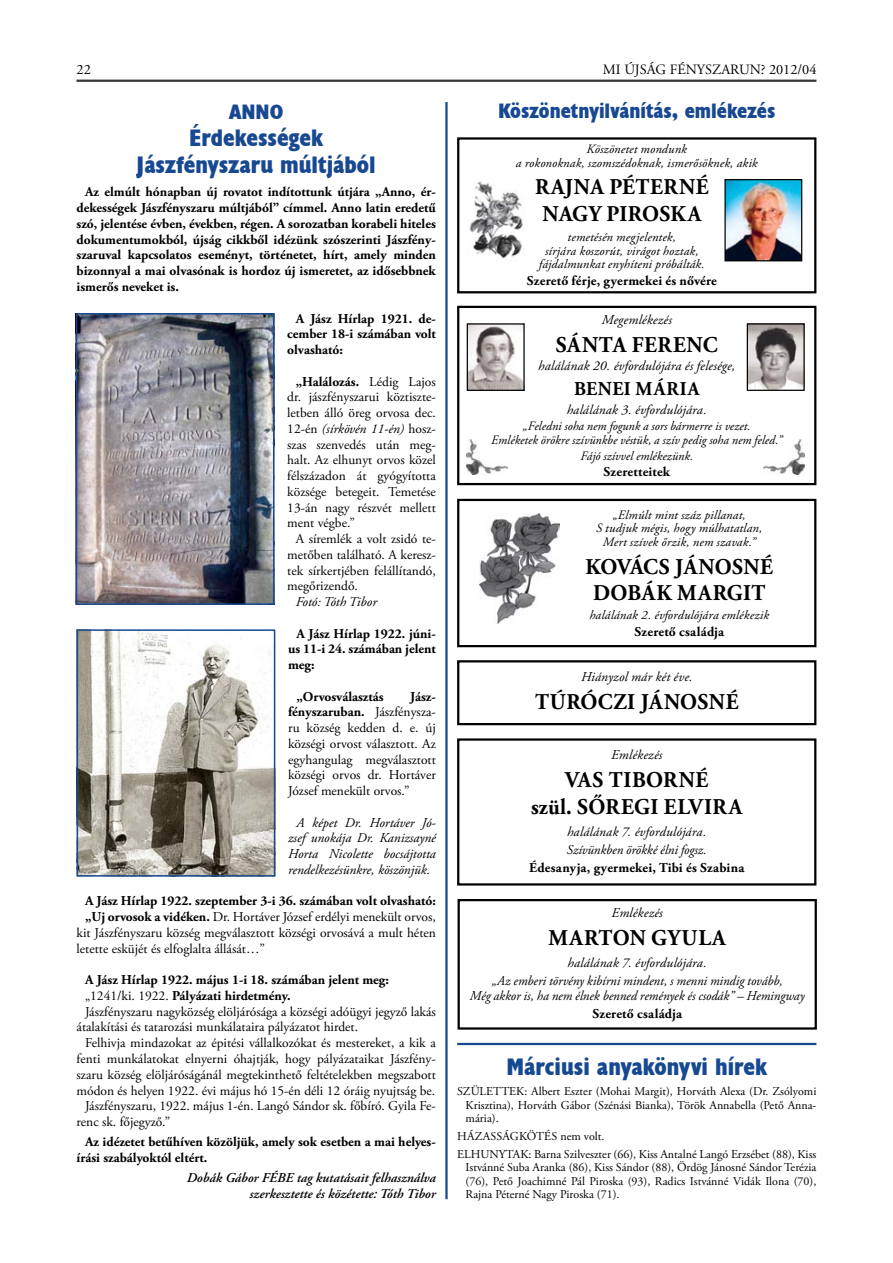
<style>
.page{position:relative;width:893px;height:1263px;background:#fff}
.page>*{position:absolute;margin:0;border:0;box-sizing:border-box;transform-origin:0 0}
.t1{font:24px/27px "Husa HU";color:#174891;text-align:center}
.t2{font:24px "Husa HU";color:#174992}
.t3{font:700 22.5px/25.8px "Adobe Garamond Pro";letter-spacing:.02em;color:#000;text-align:center;scale:.96 1}
.t4{font:700 22.5px "Adobe Garamond Pro";letter-spacing:.04em;color:#000;scale:.96 1}
.t5{font:21px "Husa HU";color:#174891}
.t6{font:700 19.5px "Adobe Garamond Pro";letter-spacing:.045em;color:#000;scale:.96 1}
.t7{font:14.25px "Adobe Garamond Pro";color:#000}
.t8{font:13.5px/15.8px "Adobe Garamond Pro";color:#000;text-align:justify}
.t9{font:700 13.5px/15.8px "Adobe Garamond Pro";color:#000;text-align:justify}
.t10{font:italic 13.5px/15.8px "Adobe Garamond Pro";color:#000;text-align:justify}
.t11{font:italic 600 13.5px/15.8px "Adobe Garamond Pro";color:#000;text-align:right}
.t12{font:700 13.5px "Adobe Garamond Pro";letter-spacing:.02em;color:#000}
.t13{font:italic 12.75px/13.5px "Adobe Garamond Pro";letter-spacing:.01em;color:#000;text-align:center}
.t14{font:12px/13.5px "Adobe Garamond Pro";color:#000;text-align:justify}
.s1{font-weight:700}
.s2{font-style:italic}
.s3{font-weight:400}
</style>
<div class="page">
<hr style="left:77px;top:80px;width:739px;height:1px;background:#000">
<hr style="left:77px;top:81px;width:739px;height:1px;background:#000">
<img style="left:764px;top:439px;width:41px;height:35px">
<img style="left:467px;top:439px;width:41px;height:35px">
<hr style="left:445px;top:102px;width:3px;height:1097px;background:#174992">
<div style="left:457px;top:499px;width:359px;height:148px;border:2px solid #000"></div>
<div style="left:457px;top:137px;width:359px;height:156px;border:2px solid #000"></div>
<div style="left:457px;top:306px;width:359px;height:179px;border:2px solid #000"></div>
<div style="left:457px;top:738px;width:359px;height:147px;border:2px solid #000"></div>
<div style="left:458px;top:899px;width:359px;height:131px;border:2px solid #000"></div>
<div style="left:457px;top:660px;width:359px;height:65px;border:2px solid #000"></div>
<hr style="left:457px;top:1043px;width:359px;height:2px;background:#174992">
<img style="left:79px;top:316px;width:192px;height:286px">
<div style="left:76px;top:313px;width:198px;height:292px;border:2px solid #174992"></div>
<img style="left:80px;top:632px;width:192px;height:241px">
<div style="left:77px;top:629px;width:198px;height:247px;border:2px solid #174992"></div>
<img style="left:726px;top:181px;width:74px;height:78px">
<div style="left:724px;top:179px;width:78px;height:82px;border:1px solid #000"></div>
<img style="left:749px;top:325px;width:54px;height:64px">
<div style="left:747px;top:323px;width:58px;height:68px;border:1px solid #000"></div>
<img style="left:469px;top:325px;width:54px;height:64px">
<div style="left:467px;top:323px;width:58px;height:68px;border:1px solid #000"></div>
<img style="left:469px;top:181px;width:55px;height:78px">
<img style="left:480px;top:514px;width:79px;height:109px">
<p class="t7" style="left:77px;top:61px;width:16px">22</p>
<p class="t7" style="left:603px;top:61px;width:215px">MI ÚJSÁG FÉNYSZARUN? 2012/04</p>
<h3 class="t5" style="left:498px;top:98px;width:279px">Köszönetnyilvánítás, emlékezés</h3>
<h3 class="t5" style="left:229px;top:99px;width:56px">ANNO</h3>
<h1 class="t1" style="left:137px;top:124px;width:241px">Érdekességek<br>Jászfényszaru múltjából</h1>
<p class="t13" style="left:516px;top:143px;width:243px">Köszönetet mondunk<br>a rokonoknak, szomszédoknak, ismerősöknek, akik</p>
<h2 class="t3" style="left:535px;top:173px;width:182px;line-height:27.9px">RAJNA PÉTERNÉ<br>NAGY PIROSKA</h2>
<p class="t13" style="left:539px;top:231px;width:167px">temetésén megjelentek,<br>sírjára koszorút, virágot hoztak, fájdalmunkat enyhíteni próbálták.</p>
<p class="t9" style="left:527px;top:273px;width:192px">Szerető férje, gyermekei és nővére</p>
<p class="t10" style="left:602px;top:312px;width:72px">Megemlékezés</p>
<h2 class="t3" style="left:556px;top:332px;width:170px">SÁNTA FERENC</h2>
<p class="t10" style="left:538px;top:359px;width:199px">halálának 20. évfordulójára és felesége,</p>
<h3 class="t6" style="left:574px;top:378px;width:132px">BENEI MÁRIA</h3>
<p class="t10" style="left:567px;top:402px;width:142px">halálának 3. évfordulójára.</p>
<p class="t13" style="left:491px;top:420px;width:293px">„Feledni soha nem fogunk a sors bármerre is vezet.<br>Emléketek örökre szívünkbe véstük, a szív pedig soha nem feled.”</p>
<p class="t13" style="left:580px;top:449px;width:114px">Fájó szívvel emlékezünk.</p>
<p class="t9" style="left:603px;top:464px;width:68px">Szeretteitek</p>
<p class="t9" style="left:77px;top:185px;width:361px;text-indent:9px">Az elmúlt hónapban új rovatot indítottunk útjára „Anno, ér&shy;dekességek Jászfényszaru múltjából” címmel. Anno latin eredetű szó, jelentése évben, években, régen. A sorozatban korabeli hiteles dokumentumokból, újság cikkből idézünk szószerinti Jászfény&shy;szaruval kapcsolatos eseményt, történetet, hírt, amely minden bizonnyal a mai olvasónak is hordoz új ismeretet, az idősebbnek ismerős neveket is.</p>
<p class="t9" style="left:287px;top:311px;width:150px;text-indent:9px">A Jász Hírlap 1921. de&shy;cember 18-i számában volt olvasható:</p>
<p class="t8" style="left:287px;top:374px;width:150px;text-indent:9px"><span class="s1">„Halálozás.</span> Lédig Lajos dr. jászfényszarui köztiszte&shy;letben álló öreg orvosa dec.<br>12-én <span class="s2">(sírkövén 11-én)</span> hosz&shy;szas szenvedés után meg&shy;halt. Az elhunyt orvos közel félszázadon át gyógyította községe betegeit. Temetése 13-án nagy részvét mellett ment végbe.”</p>
<p class="t8" style="left:287px;top:531px;width:150px;text-indent:9px">A síremlék a volt zsidó te&shy;metőben található. A keresz&shy;tek sírkertjében felállítandó, megőrizendő.</p>
<p class="t10" style="left:296px;top:594px;width:83px">Fotó: Tóth Tibor</p>
<p class="t9" style="left:288px;top:626px;width:149px;text-indent:9px">A Jász Hírlap 1922. júni&shy;us 11-i 24. számában jelent meg:</p>
<p class="t9" style="left:297px;top:689px;width:89px">„Orvosválasztás</p>
<p class="t13" style="left:596px;top:508px;width:168px">„Elmúlt mint száz pillanat,<br>S tudjuk mégis, hogy múlhatatlan,<br>Mert szívek őrzik, nem szavak.”</p>
<h2 class="t3" style="left:585px;top:554px;width:197px">KOVÁCS JÁNOSNÉ<br>DOBÁK MARGIT</h2>
<p class="t13" style="left:589px;top:609px;width:181px">halálának 2. évfordulójára emlékezik</p>
<p class="t12" style="left:634px;top:624px;width:91px">Szerető családja</p>
<p class="t10" style="left:581px;top:669px;width:113px">Hiányzol már két éve.</p>
<h2 class="t3" style="left:535px;top:689px;width:214px">TÚRÓCZI JÁNOSNÉ</h2>
<p class="t8" style="left:288px;top:689px;width:149px;text-indent:122px"><span class="s1">Jász&shy;fényszaruban.</span> Jászfénysza&shy;ru község kedden d. e. új községi orvost választott. Az egyhangulag megválasztott községi orvos dr. Hortáver József menekült orvos.”</p>
<p class="t10" style="left:288px;top:815px;width:149px;text-indent:9px">A képet Dr. Hortáver Jó&shy;zsef unokája Dr. Kanizsayné Horta Nicolette bocsájtotta rendelkezésünkre, köszönjük.</p>
<p class="t9" style="left:85px;top:893px;width:352px">A Jász Hírlap 1922. szeptember 3-i 36. számában volt olvasható:</p>
<p class="t8" style="left:85px;top:909px;width:352px"><span class="s1">„Uj orvosok a vidéken.</span> Dr. Hortáver József erdélyi menekült orvos,</p>
<p class="t8" style="left:77px;top:925px;width:361px">kit Jászfényszaru község megválasztott községi orvosává a mult héten</p>
<p class="t8" style="left:77px;top:941px;width:190px">letette esküjét és elfoglalta állását…”</p>
<p class="t9" style="left:85px;top:972px;width:305px">A Jász Hírlap 1922. május 1-i 18. számában jelent meg:</p>
<p class="t9" style="left:85px;top:988px;width:207px"><span class="s3">„1241/ki. 1922.</span> Pályázati hirdetmény.</p>
<p class="t8" style="left:85px;top:1004px;width:352px">Jászfényszaru nagyközség elöljárósága a községi adóügyi jegyző lakás</p>
<p class="t8" style="left:77px;top:1020px;width:283px">átalakítási és tatarozási munkálataira pályázatot hirdet.</p>
<p class="t8" style="left:85px;top:1035px;width:352px">Felhivja mindazokat az épitési vállalkozókat és mestereket, a kik a</p>
<p class="t8" style="left:77px;top:1051px;width:361px">fenti munkálatokat elnyerni óhajtják, hogy pályázataikat Jászfény-</p>
<p class="t8" style="left:77px;top:1067px;width:361px">szaru község elöljáróságánál megtekinthető feltételekben megszabott</p>
<p class="t8" style="left:77px;top:1083px;width:360px">módon és helyen 1922. évi május hó 15-én déli 12 óráig nyujtság be.</p>
<p class="t8" style="left:85px;top:1098px;width:352px">Jászfényszaru, 1922. május 1-én. Langó Sándor sk. főbíró. Gyila Fe-</p>
<p class="t8" style="left:77px;top:1114px;width:95px">renc sk. főjegyző.”</p>
<p class="t9" style="left:77px;top:1134px;width:361px;text-indent:9px">Az idézetet betűhíven közöljük, amely sok esetben a mai helyes&shy;írási szabályoktól eltért.</p>
<p class="t11" style="left:187px;top:1171px;width:251px">Dobák Gábor FÉBE tag kutatásait felhasználva szerkesztette és közétette: Tóth Tibor</p>
<p class="t10" style="left:611px;top:747px;width:53px">Emlékezés</p>
<h2 class="t3" style="left:531px;top:766px;width:221px;line-height:27.5px">VAS TIBORNÉ<br>szül. SŐREGI ELVIRA</h2>
<p class="t10" style="left:567px;top:823px;width:141px;line-height:18px">halálának 7. évfordulójára.<br>Szívünkben örökké élni fogsz.</p>
<p class="t9" style="left:529px;top:860px;width:217px">Édesanyja, gyermekei, Tibi és Szabina</p>
<p class="t10" style="left:611px;top:905px;width:53px">Emlékezés</p>
<h2 class="t4" style="left:549px;top:925px;width:186px">MARTON GYULA</h2>
<p class="t10" style="left:492px;top:954px;width:292px;line-height:18px;text-align:center">halálának 7. évfordulójára.<br>„Az emberi törvény kibírni mindent, s menni mindig tovább,</p>
<p class="t10" style="left:470px;top:988px;width:336px">Még akkor is, ha nem élnek benned remények és csodák” – Hemingway</p>
<p class="t12" style="left:592px;top:1006px;width:91px">Szerető családja</p>
<h1 class="t2" style="left:506px;top:1052px;width:262px">Márciusi anyakönyvi hírek</h1>
<p class="t14" style="left:466px;top:1085px;width:352px;text-indent:-9px">SZÜLETTEK: Albert Eszter (Mohai Margit), Horváth Alexa (Dr. Zsólyomi Krisztina), Horváth Gábor (Szénási Bianka), Török Annabella (Pető Anna&shy;mária).</p>
<p class="t14" style="left:457px;top:1127px;width:361px;line-height:17.7px">HÁZASSÁGKÖTÉS nem volt.<br>ELHUNYTAK: Barna Szilveszter (66), Kiss Antalné Langó Erzsébet (88), Kiss</p>
<p class="t14" style="left:466px;top:1161px;width:352px">Istvánné Suba Aranka (86), Kiss Sándor (88), Ördög Jánosné Sándor Terézia (76), Pető Joachimné Pál Piroska (93), Radics Istvánné Vidák Ilona (70), Rajna Péterné Nagy Piroska (71).</p>
</div>
